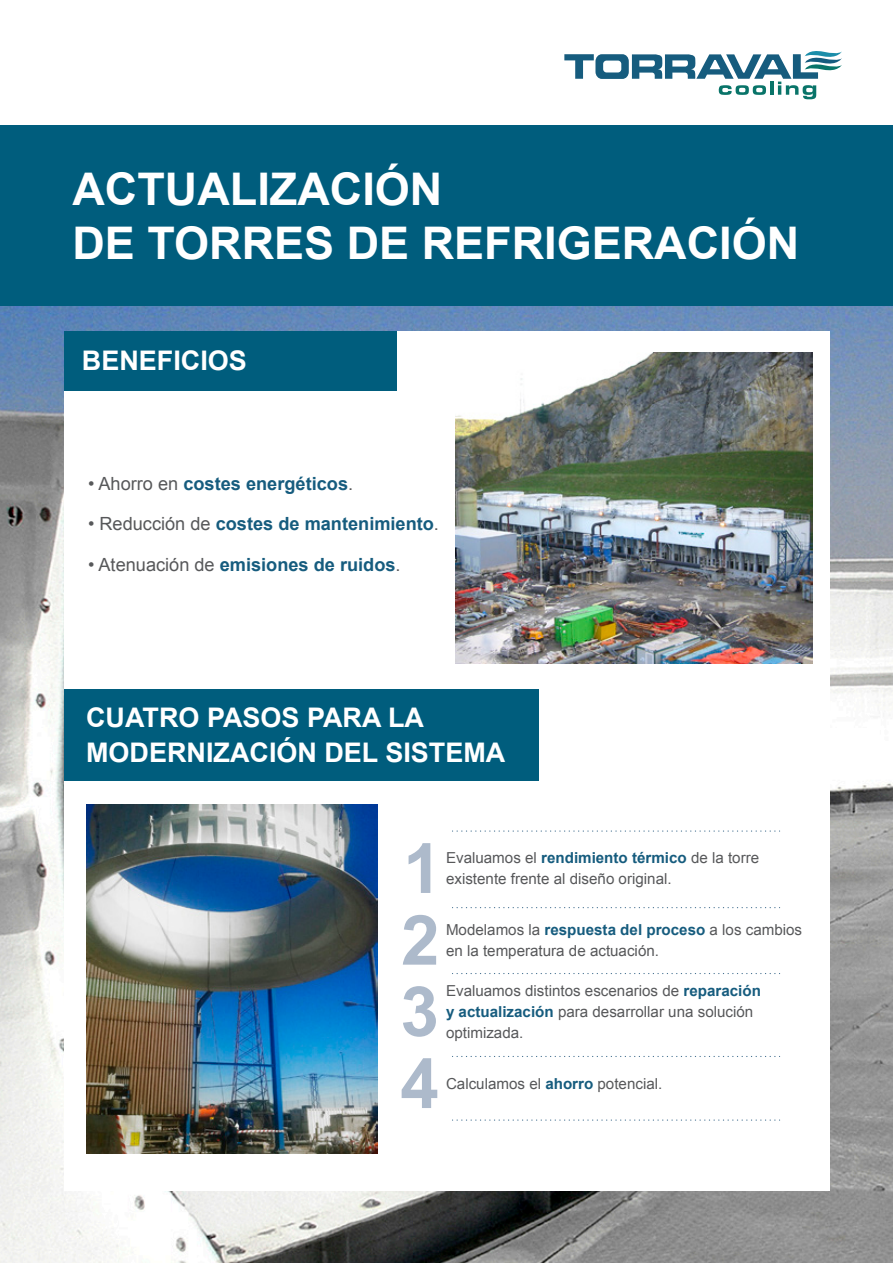
<style>
.page{position:relative;width:893px;height:1263px;background:#fff}
.page>*{position:absolute;margin:0;border:0;box-sizing:border-box;transform-origin:0 0}
.Titulo_Principal{font:700 45px "Arial";color:#fff}
.Title_Servicios{font:700 27px "Arial";color:#fff}
.Listas_con_punto_Fly{font:700 18.15px "Arial";color:#165c7e}
.Listas_con_punto_Fly-2{font:15.15px/21.1px "Arial";color:#57585a}
.s1{font-weight:400;color:#57585a}
.s2{font-weight:700;color:#165c7e}
</style>
<div class="page">
<img style="left:0;top:306px;width:893px;height:957px">
<svg style="left:564px;top:51px;width:278px;height:48px"></svg>
<div style="left:64px;top:332px;width:766px;height:859px;background:#fff"></div>
<div style="left:0;top:125px;width:893px;height:181px;background:#005d7d"></div>
<div style="left:64px;top:689px;width:475px;height:91px;background:#005d7d"></div>
<div style="left:64px;top:332px;width:333px;height:59px;background:#005d7d"></div>
<svg style="left:409px;top:843px;width:21px;height:50px"></svg>
<svg style="left:403px;top:915px;width:33px;height:50px"></svg>
<svg style="left:403px;top:986px;width:33px;height:51px"></svg>
<svg style="left:402px;top:1058px;width:35px;height:50px"></svg>
<svg style="left:452px;top:907px;width:328px;height:1px"></svg>
<svg style="left:452px;top:973px;width:328px;height:1px"></svg>
<svg style="left:452px;top:1056px;width:328px;height:1px"></svg>
<svg style="left:452px;top:830px;width:328px;height:2px"></svg>
<svg style="left:452px;top:1119px;width:328px;height:2px"></svg>
<img style="left:87px;top:805px;width:290px;height:348px">
<img style="left:455px;top:353px;width:357px;height:310px">
<p class="Titulo_Principal" style="left:72px;top:159px;width:371px">ACTUALIZACIÓN</p>
<p class="Titulo_Principal" style="left:72px;top:213px;width:728px">DE TORRES DE REFRIGERACIÓN</p>
<p class="Title_Servicios" style="left:82px;top:342px;width:167px">BENEFICIOS</p>
<p class="Listas_con_punto_Fly" style="left:88px;top:472px;width:267px"><span class="s1">• Ahorro en</span> costes energéticos<span class="s1">.</span></p>
<p class="Listas_con_punto_Fly" style="left:88px;top:512px;width:352px"><span class="s1">• Reducción de</span> costes de mantenimiento<span class="s1">.</span></p>
<p class="Listas_con_punto_Fly" style="left:88px;top:552px;width:314px"><span class="s1">• Atenuación de</span> emisiones de ruidos<span class="s1">.</span></p>
<p class="Title_Servicios" style="left:86px;top:699px;width:340px">CUATRO PASOS PARA LA</p>
<p class="Title_Servicios" style="left:86px;top:735px;width:421px">MODERNIZACIÓN DEL SISTEMA</p>
<p class="Listas_con_punto_Fly-2" style="left:446px;top:847px;width:315px">Evaluamos el <span class="s2">rendimiento térmico</span> de la torre existente frente al diseño original.</p>
<p class="Listas_con_punto_Fly-2" style="left:446px;top:919px;width:358px">Modelamos la <span class="s2">respuesta del proceso</span> a los cambios en la temperatura de actuación.</p>
<p class="Listas_con_punto_Fly-2" style="left:446px;top:980px;width:316px">Evaluamos distintos escenarios de <span class="s2">reparación y actualización</span> para desarrollar una solución optimizada.</p>
<p class="Listas_con_punto_Fly-2" style="left:446px;top:1073px;width:218px">Calculamos el <span class="s2">ahorro</span> potencial.</p>
</div>
